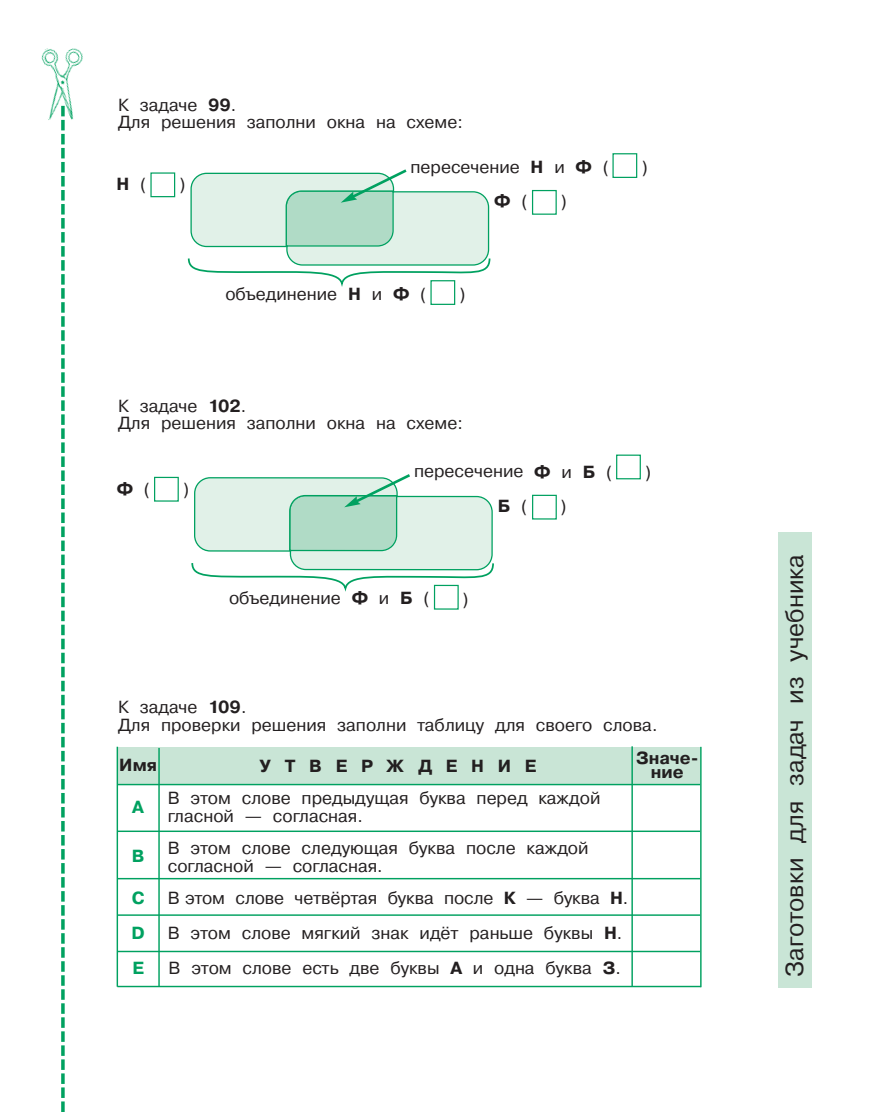
<style>
.page{position:relative;width:893px;height:1112px;background:#fff}
.page>*{position:absolute;margin:0;border:0;box-sizing:border-box;transform-origin:0 0}
.t1{font:24.5px "Pragmatica Book AC";color:#231f20}
.t2{font:17.5px/17.5px "Pragmatica Book AC";color:#231f20}
.t3{font:17.5px "Pragmatica Bold AC";letter-spacing:.775em;color:#231f20}
.t4{font:17.5px/14px "Pragmatica Bold AC";color:#231f20;text-align:center}
.t5{font:17.5px/35px "Pragmatica Bold AC";color:#00a160;text-align:justify}
.s1{font-family:"Pragmatica Bold AC"}
.s2{font-family:"Pragmatica Book AC"}
</style>
<div class="page">
<svg style="left:61px;top:130px;width:4px;height:968px"></svg>
<svg style="left:61px;top:1101px;width:4px;height:10px"></svg>
<img style="left:41px;top:48px;width:42px;height:82px">
<svg style="left:150px;top:153px;width:488px;height:152px"></svg>
<svg style="left:191px;top:474px;width:303px;height:122px"></svg>
<div style="left:154px;top:476px;width:25px;height:25px;border:1px solid #00a160"></div>
<div style="left:616px;top:454px;width:25px;height:25px;border:1px solid #00a160"></div>
<div style="left:532px;top:494px;width:25px;height:25px;border:1px solid #00a160"></div>
<div style="left:434px;top:584px;width:25px;height:25px;border:1px solid #00a160"></div>
<div style="left:117px;top:746px;width:583px;height:38px;background:#c9e5d6"></div>
<hr style="left:117px;top:783px;width:583px;height:2px;background:#00a160">
<hr style="left:117px;top:830px;width:583px;height:1px;background:#00a160">
<hr style="left:117px;top:877px;width:583px;height:2px;background:#00a160">
<hr style="left:631px;top:746px;width:2px;height:239px;background:#00a160">
<hr style="left:700px;top:746px;width:2px;height:241px;background:#00a160">
<hr style="left:117px;top:746px;width:1px;height:240px;background:#00a160">
<hr style="left:158px;top:747px;width:2px;height:238px;background:#00a160">
<hr style="left:117px;top:914px;width:583px;height:1px;background:#00a160">
<hr style="left:117px;top:950px;width:583px;height:2px;background:#00a160">
<hr style="left:117px;top:985px;width:584px;height:2px;background:#00a160">
<div style="left:779px;top:532px;width:33px;height:455px;background:#c9e5d6"></div>
<p class="t2" style="left:118px;top:97px;width:346px">К задаче <span class="s1">99</span>.<br>Для решения заполни окна на схеме:</p>
<p class="t3" style="left:117px;top:178px;width:32px">Н <span class="s2">(</span></p>
<p class="t2" style="left:179px;top:177px;width:8px">)</p>
<p class="t2" style="left:410px;top:159px;width:200px">пересечение <span class="s1">Н</span> и <span class="s1">Ф</span> (</p>
<p class="t2" style="left:642px;top:159px;width:8px">)</p>
<p class="t2" style="left:225px;top:286px;width:203px">объединение <span class="s1">Н</span> и <span class="s1">Ф</span> (</p>
<p class="t2" style="left:459px;top:286px;width:8px">)</p>
<p class="t3" style="left:494px;top:195px;width:35px">Ф <span class="s2">(</span></p>
<p class="t2" style="left:560px;top:194px;width:8px">)</p>
<p class="t2" style="left:118px;top:398px;width:346px">К задаче <span class="s1">102</span>.<br>Для решения заполни окна на схеме:</p>
<p class="t3" style="left:117px;top:482px;width:35px">Ф <span class="s2">(</span></p>
<p class="t2" style="left:183px;top:481px;width:8px">)</p>
<p class="t2" style="left:414px;top:464px;width:200px">пересечение <span class="s1">Ф</span> и <span class="s1">Б</span> (</p>
<p class="t2" style="left:645px;top:464px;width:8px">)</p>
<p class="t2" style="left:229px;top:591px;width:202px">объединение <span class="s1">Ф</span> и <span class="s1">Б</span> (</p>
<p class="t2" style="left:462px;top:591px;width:8px">)</p>
<p class="t3" style="left:498px;top:500px;width:31px">Б <span class="s2">(</span></p>
<p class="t2" style="left:560px;top:499px;width:8px">)</p>
<p class="t2" style="left:118px;top:700px;width:541px">К задаче <span class="s1">109</span>.<br>Для проверки решения заполни таблицу для своего слова.</p>
<p class="t3" style="left:119px;top:758px;width:39px">Имя</p>
<p class="t5" style="left:132px;top:791px;width:13px">A</p>
<p class="t5" style="left:132px;top:840px;width:14px">B</p>
<p class="t5" style="left:132px;top:882px;width:15px">C D E</p>
<p class="t3" style="left:259px;top:759px;width:279px">УТВЕРЖДЕНИЕ</p>
<p class="t4" style="left:636px;top:752px;width:64px">Значе&shy;ние</p>
<p class="t2" style="left:168px;top:791px;width:434px">В этом слове предыдущая буква перед каждой гласной — согласная.</p>
<p class="t2" style="left:168px;top:840px;width:422px">В этом слове следующая буква после каждой согласной — согласная.</p>
<p class="t2" style="left:168px;top:882px;width:462px;line-height:34.6px">В этом слове четвёртая буква после <span class="s1">К</span> — буква <span class="s1">Н</span>.<br>В этом слове мягкий знак идёт раньше буквы <span class="s1">Н</span>.<br>В этом слове есть две буквы <span class="s1">А</span> и одна буква <span class="s1">З</span>.</p>
<h1 class="t1" style="left:786px;top:976px;width:424px;rotate:-90deg">Заготовки для задач из учебника</h1>
</div>
